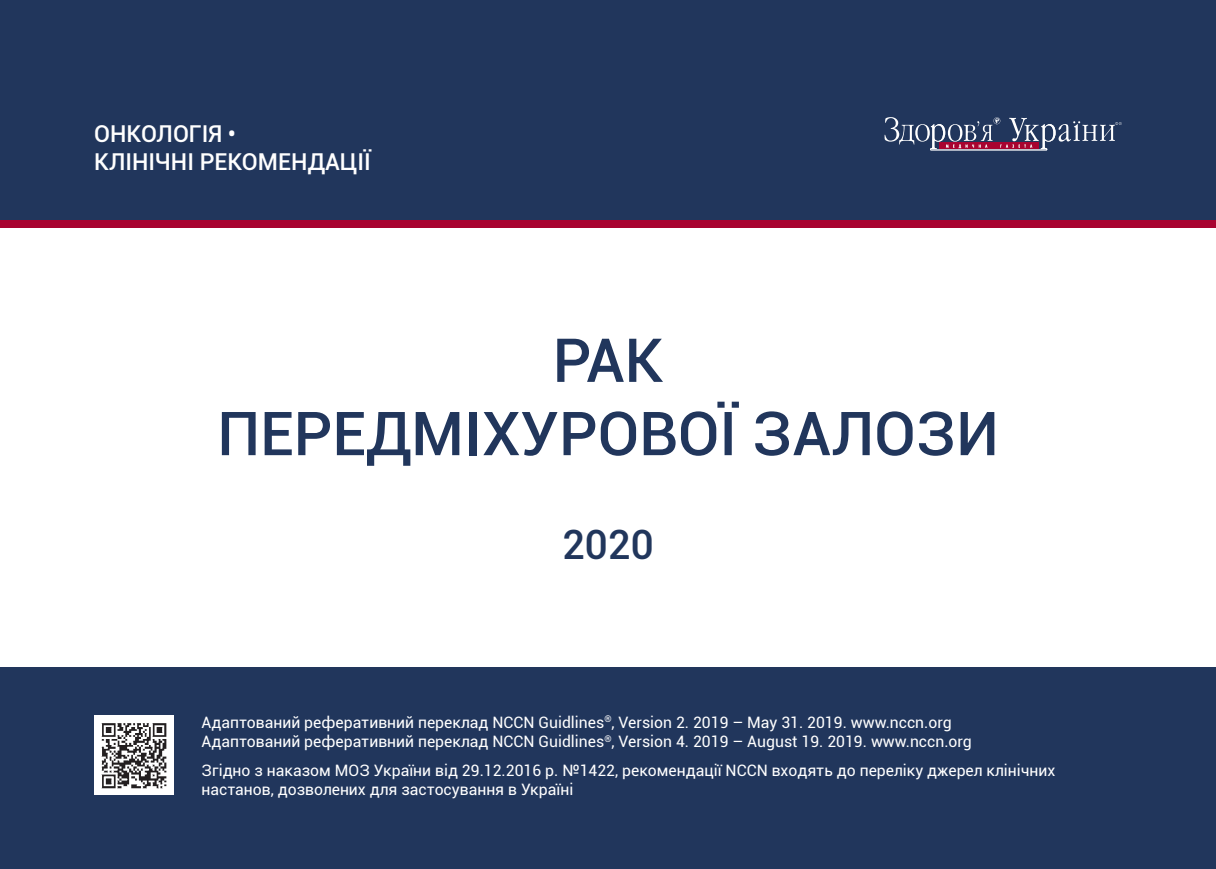
<style>
.page{position:relative;width:1216px;height:869px;background:#fff}
.page>*{position:absolute;margin:0;border:0;box-sizing:border-box;transform-origin:0 0}
.t1{font:500 60.73px "Roboto";color:#21365c}
.t2{font:500 40.43px "Roboto";color:#21365c}
.t3{font:500 23.28px/27.8px "Roboto";color:#fff}
.t4{font:15.75px/19.2px "Roboto";color:#fff}
</style>
<div class="page">
<div style="left:0;top:0;width:1215px;height:220px;background:#21365c"></div>
<div style="left:0;top:220px;width:1215px;height:7px;background:#a80330"></div>
<div style="left:0;top:667px;width:1215px;height:201px;background:#21365c"></div>
<img style="left:94px;top:715px;width:80px;height:79px">
<svg style="left:884px;top:117px;width:237px;height:33px"></svg>
<p class="t3" style="left:94px;top:118px;width:278px">ОНКОЛОГІЯ •<br>КЛІНІЧНІ РЕКОМЕНДАЦІЇ</p>
<p class="t1" style="left:552px;top:317px;width:112px">РАК</p>
<p class="t1" style="left:217px;top:390px;width:782px">ПЕРЕДМІХУРОВОЇ ЗАЛОЗИ</p>
<p class="t2" style="left:562px;top:515px;width:93px">2020</p>
<p class="t4" style="left:201px;top:711px;width:751px">Адаптований реферативний переклад NCCN Guidlines<sup>®</sup>, Version 2. 2019 – May 31. 2019. www.nccn.org</p>
<p class="t4" style="left:201px;top:730px;width:772px">Адаптований реферативний переклад NCCN Guidlines<sup>®</sup>, Version 4. 2019 – August 19. 2019. www.nccn.org</p>
<p class="t4" style="left:201px;top:759px;width:855px">Згідно з наказом МОЗ України від 29.12.2016 р. №1422, рекомендації NCCN входять до переліку джерел клінічних настанов, дозволених для застосування в Україні</p>
</div>
